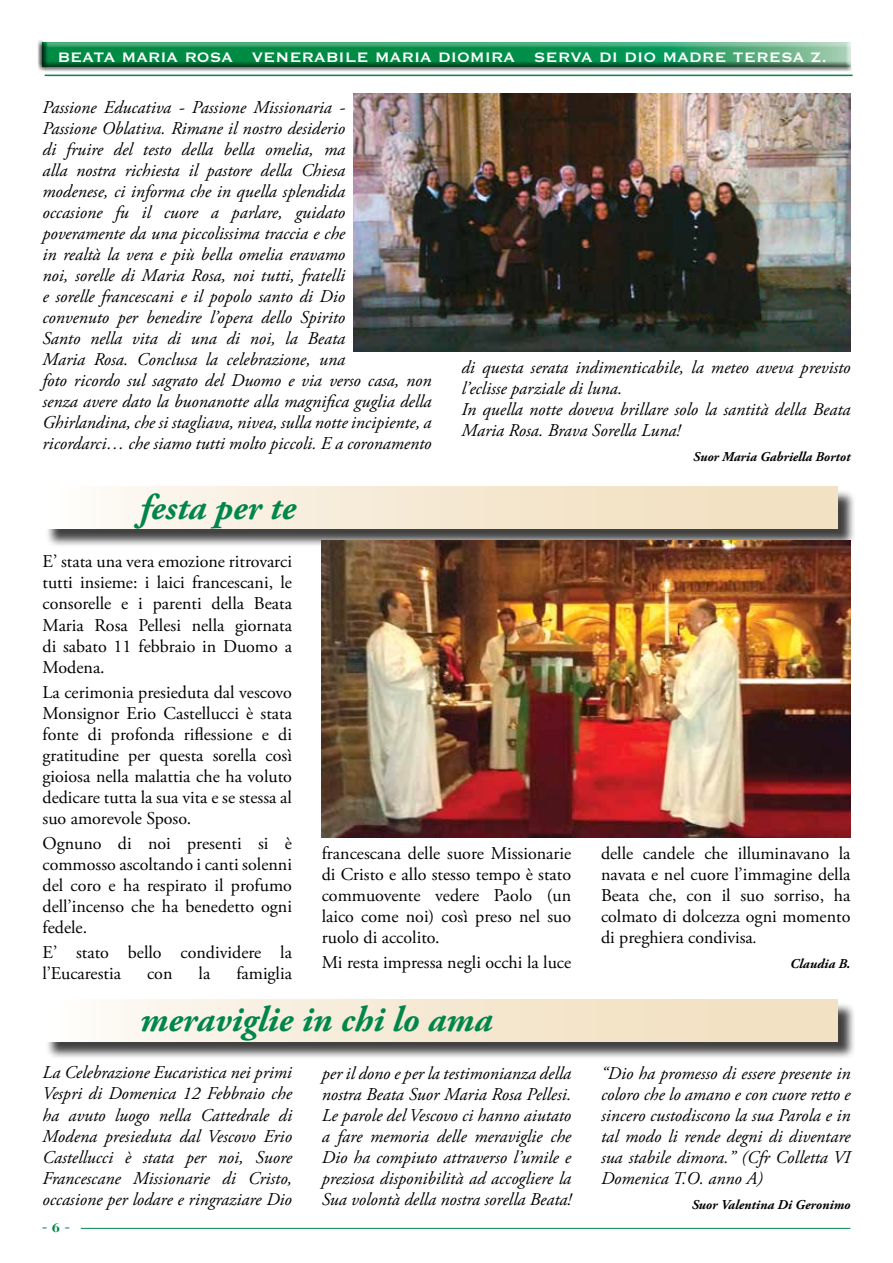
<style>
.page{position:relative;width:893px;height:1263px;background:#fff}
.page>*{position:absolute;margin:0;border:0;box-sizing:border-box;transform-origin:0 0}
.t1{font:italic 700 36px "Adobe Garamond Pro";color:#00864a}
.t2{font:italic 18px/21px "Adobe Garamond Pro";color:#000;text-align:justify}
.t3{font:18px/21px "Adobe Garamond Pro";color:#000;text-align:justify}
.t4{font:700 18px "Copperplate Gothic BT";color:#fff}
.t5{font:18px "Minion Pro";color:#00864a}
.t6{font:italic 700 13.5px "Adobe Garamond Pro";color:#000}
.s1{font-style:italic}
.s2{font-family:"Bodoni";font-weight:700;font-size:13.5px}
</style>
<div class="page">
<hr style="left:81px;top:1228px;width:769px;height:1px;background:#00864a">
<div style="left:45px;top:489px;width:811px;height:58px;background:#000;opacity:.75"></div>
<div style="left:43px;top:487px;width:795px;height:42px;background:linear-gradient(to right,#fdf9f4,#f0dcb9)"></div>
<div style="left:45px;top:1002px;width:811px;height:58px;background:#000;opacity:.75"></div>
<div style="left:43px;top:999px;width:795px;height:42px;background:linear-gradient(to right,#fdf9f4,#f0dcb9)"></div>
<div style="left:37px;top:38px;width:817px;height:34px;background:#000;opacity:.75"></div>
<hr style="left:45px;top:75px;width:808px;height:1px;background:#00864a">
<img style="left:354px;top:94px;width:496px;height:257px">
<img style="left:322px;top:540px;width:528px;height:297px">
<p class="t4" style="left:57px;top:47px;width:771px">BEATA MARIA ROSA VENERABILE MARIA DIOMIRA SERVA DI DIO MADRE TERESA Z.</p>
<p class="t2" style="left:43px;top:97px;width:391px;text-align:left">Passione Educativa - Passione Missionaria -<br>Passione Oblativa. Rimane il nostro desiderio<br>di fruire del testo della bella omelia, ma<br>alla nostra richiesta il pastore della Chiesa<br>modenese, ci informa che in quella splendida<br>occasione fu il cuore a parlare, guidato poveramente da una piccolissima traccia e che<br>in realtà la vera e più bella omelia eravamo<br>noi, sorelle di Maria Rosa, noi tutti, fratelli<br>e sorelle francescani e il popolo santo di Dio<br>convenuto per benedire l’opera dello Spirito<br>Santo nella vita di una di noi, la Beata<br>Maria Rosa. Conclusa la celebrazione, una<br>foto ricordo sul sagrato del Duomo e via verso casa, non senza avere dato la buonanotte alla magnifica guglia della Ghirlandina, che si stagliava, nivea, sulla notte incipiente, a ricordarci… che siamo tutti molto piccoli. E a coronamento</p>
<p class="t2" style="left:461px;top:357px;width:391px;text-align:left">di questa serata indimenticabile, la meteo aveva previsto l’eclisse parziale di luna.<br>In quella notte doveva brillare solo la santità della Beata Maria Rosa. Brava Sorella Luna!</p>
<p class="t6" style="left:693px;top:449px;width:159px">Suor Maria Gabriella Bortot</p>
<h1 class="t1" style="left:140px;top:486px;width:157px">festa per te</h1>
<p class="t3" style="left:43px;top:552px;width:251px">E’ stata una vera emozione ritrovarci tutti insieme: i laici francescani, le consorelle e i parenti della Beata Maria Rosa Pellesi nella giornata di sabato 11 febbraio in Duomo a Modena.</p>
<p class="t3" style="left:43px;top:682px;width:251px">La cerimonia presieduta dal vescovo Monsignor Erio Castellucci è stata fonte di profonda riflessione e di gratitudine per questa sorella così gioiosa nella malattia che ha voluto dedicare tutta la sua vita e se stessa al suo amorevole Sposo.</p>
<p class="t3" style="left:43px;top:833px;width:251px">Ognuno di noi presenti si è commosso ascoltando i canti solenni del coro e ha respirato il profumo dell’incenso che ha benedetto ogni fedele.</p>
<p class="t3" style="left:43px;top:943px;width:251px">E’ stato bello condividere la l’Eucarestia</p>
<p class="t3" style="left:147px;top:964px;width:27px">con</p>
<p class="t3" style="left:199px;top:964px;width:13px">la</p>
<p class="t3" style="left:236px;top:964px;width:57px">famiglia</p>
<p class="t3" style="left:322px;top:843px;width:251px">francescana delle suore Missionarie di Cristo e allo stesso tempo è stato commuovente vedere Paolo (un laico come noi) così preso nel suo ruolo di accolito.</p>
<p class="t3" style="left:322px;top:953px;width:251px">Mi resta impressa negli occhi la luce</p>
<p class="t3" style="left:601px;top:843px;width:251px">delle candele che illuminavano la navata e nel cuore l’immagine della Beata che, con il suo sorriso, ha colmato di dolcezza ogni momento di preghiera condivisa<span class="s1">.</span></p>
<p class="t6" style="left:790px;top:956px;width:62px">Claudia B.</p>
<h1 class="t1" style="left:140px;top:998px;width:353px">meraviglie in chi lo ama</h1>
<p class="t2" style="left:43px;top:1063px;width:251px">La Celebrazione Eucaristica nei primi Vespri di Domenica 12 Febbraio che ha avuto luogo nella Cattedrale di Modena presieduta dal Vescovo Erio Castellucci è stata per noi, Suore Francescane Missionarie di Cristo, occasione per lodare e ringraziare Dio</p>
<p class="t2" style="left:322px;top:1063px;width:251px">per il dono e per la testimonianza della nostra Beata Suor Maria Rosa Pellesi.<br>Le parole del Vescovo ci hanno aiutato a fare memoria delle meraviglie che Dio ha compiuto attraverso l’umile e preziosa disponibilità ad accogliere la Sua volontà della nostra sorella Beata!</p>
<p class="t2" style="left:601px;top:1063px;width:251px">“Dio ha promesso di essere presente in coloro che lo amano e con cuore retto e sincero custodiscono la sua Parola e in tal modo li rende degni di diventare sua stabile dimora.” (Cfr Colletta VI Domenica T.O. anno A)</p>
<p class="t6" style="left:692px;top:1197px;width:160px">Suor Valentina Di Geronimo</p>
<p class="t5" style="left:41px;top:1214px;width:31px">- <span class="s2">6</span> -</p>
</div>
